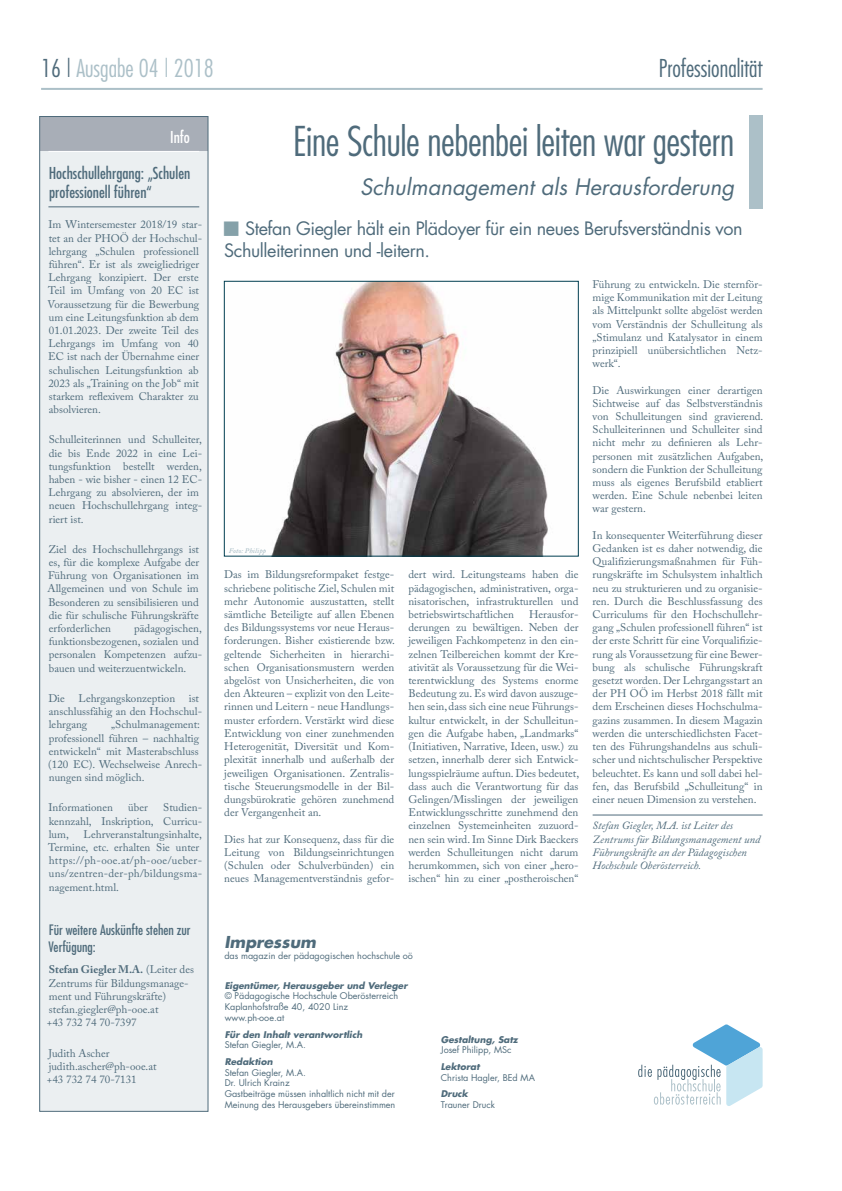
<style>
.page{position:relative;width:842px;height:1191px;background:#fff}
.page>*{position:absolute;margin:0;border:0;box-sizing:border-box;transform-origin:0 0}
.t1{font:300 condensed 40px "Futura";letter-spacing:-.01em;color:#4f6b7b}
.t2{font:300 condensed 24px "Futura";color:#acc0c8}
.t3{font:300 condensed 24px "Futura";color:#4f6b7b}
.t4{font:italic 22px "Futura";color:#4f6b7b}
.t5{font:18px/21.6px "Futura";letter-spacing:-.025em;color:#4f6b7b}
.t6{font:condensed 16px/19.2px "Futura";color:#4f6b7b}
.t7{font:italic 700 16px "Futura";color:#4f6b7b}
.t8{font:condensed 16px "Futura";color:#fff}
.t9{font:condensed 14px/16.8px "Futura";color:#4f6b7b}
.t10{font:11px/13.2px "Adobe Caslon Pro";color:#4f6b7b;text-align:justify}
.t11{font:italic 11px/13.2px "Adobe Caslon Pro";color:#4f6b7b}
.t12{font:9px/10.8px "Futura";color:#4f6b7b}
.t13{font:italic 700 9px "Futura";color:#4f6b7b}
.t14{font:italic 600 7px "Adobe Caslon Pro";letter-spacing:.025em;color:#acc0c8}
.s1{color:#4f6b7b}
.s2{font-weight:700}
</style>
<div class="page">
<hr style="left:41px;top:88px;width:722px;height:2px;background:#acc0c8">
<svg style="left:638px;top:1024px;width:125px;height:82px"></svg>
<div style="left:749px;top:115px;width:14px;height:59px;background:#acc0c8"></div>
<div style="left:749px;top:169px;width:14px;height:40px;background:#acc0c8"></div>
<hr style="left:593px;top:815px;width:170px;height:1px;background:#4f6b7b">
<div style="left:40px;top:116px;width:168px;height:995px;background:#ebeff1"></div>
<div style="left:40px;top:117px;width:168px;height:34px;background:#a8aeb7"></div>
<hr style="left:48px;top:151px;width:151px;height:1px;background:#fff">
<hr style="left:48px;top:207px;width:151px;height:1px;background:#4f6b7b">
<div style="left:39px;top:116px;width:169px;height:995px;border:1px solid #4f6b7b"></div>
<img style="left:272px;top:283px;width:276px;height:271px">
<div style="left:224px;top:281px;width:354px;height:275px;border:1px solid #003e50"></div>
<h2 class="t2" style="left:41px;top:53px;width:174px"><span class="s1">16 |</span> Ausgabe 04 | 2018</h2>
<h2 class="t3" style="left:659px;top:53px;width:105px">Professionalität</h2>
<h3 class="t8" style="left:170px;top:127px;width:21px">Info</h3>
<h3 class="t6" style="left:49px;top:163px;width:143px">Hochschullehrgang: „Schulen professionell führen“</h3>
<p class="t10" style="left:48px;top:218px;width:156px;text-align:left">Im Wintersemester 2018/19 star&shy;tet an der PHOÖ der Hochschul&shy;lehrgang „Schulen professionell führen“. Er ist als zweigliedriger<br>Lehrgang konzipiert. Der erste<br>Teil im Umfang von 20 EC ist<br>Voraussetzung für die Bewerbung um eine Leitungsfunktion ab dem<br>01.01.2023. Der zweite Teil des<br>Lehrgangs im Umfang von 40<br>EC ist nach der Übernahme einer schulischen Leitungsfunktion ab<br>2023 als „Training on the Job“ mit starkem reflexivem Charakter zu absolvieren.</p>
<p class="t10" style="left:48px;top:433px;width:155px;text-align:left">Schulleiterinnen und Schulleiter, die bis Ende 2022 in eine Lei&shy;tungsfunktion bestellt werden, haben - wie bisher - einen 12 EC-<br>Lehrgang zu absolvieren, der im neuen Hochschullehrgang integ&shy;riert ist.</p>
<p class="t10" style="left:48px;top:542px;width:153px">Ziel des Hochschullehrgangs ist es, für die komplexe Aufgabe der Führung von Organisationen im Allgemeinen und von Schule im Besonderen zu sensibilisieren und die für schulische Führungskräfte erforderlichen</p>
<p class="t10" style="left:49px;top:621px;width:155px;text-align:left;text-indent:85px">pädagogischen, funktionsbezogenen, sozialen und personalen Kompetenzen aufzu&shy;bauen und weiterzuentwickeln.</p>
<p class="t10" style="left:48px;top:691px;width:155px;text-align:left">Die Lehrgangskonzeption ist anschlussfähig an den Hochschul&shy;lehrgang</p>
<p class="t10" style="left:48px;top:718px;width:155px;text-align:left;text-indent:63px">„Schulmanagement: professionell führen – nachhaltig entwickeln“ mit Masterabschluss (120 EC). Wechselweise Anrech&shy;nungen sind möglich.</p>
<p class="t10" style="left:48px;top:801px;width:66px">Informationen</p>
<p class="t10" style="left:128px;top:801px;width:21px">über</p>
<p class="t10" style="left:49px;top:801px;width:155px;text-indent:114px">Studien&shy;kennzahl, Inskription, Curricu&shy;lum,</p>
<p class="t10" style="left:48px;top:827px;width:155px;text-align:left;text-indent:35px">Lehrveranstaltungsinhalte,<br>Termine, etc. erhalten Sie unter https://ph-ooe.at/ph-ooe/ueber&shy;uns/zentren-der-ph/bildungsma&shy;nagement.html.</p>
<p class="t9" style="left:48px;top:921px;width:144px">Für weitere Auskünfte stehen zur<br>Verfügung:</p>
<p class="t10" style="left:47px;top:963px;width:149px;text-align:left"><span class="s2">Stefan Giegler M.A.</span> (Leiter des<br>Zentrums für Bildungsmanage&shy;ment und Führungskräfte) stefan.giegler@ph-ooe.at<br>+43 732 74 70-7397</p>
<p class="t10" style="left:47px;top:1046px;width:111px;text-align:left">Judith Ascher judith.ascher@ph-ooe.at +43 732 74 70-7131</p>
<h1 class="t1" style="left:293px;top:116px;width:443px">Eine Schule nebenbei leiten war gestern</h1>
<h3 class="t4" style="left:360px;top:172px;width:376px">Schulmanagement als Herausforderung</h3>
<h3 class="t5" style="left:224px;top:217px;width:520px;text-indent:21px">Stefan Giegler hält ein Plädoyer für ein neues Berufsverständnis von<br>Schulleiterinnen und -leitern.</h3>
<p class="t14" style="left:229px;top:546px;width:39px">Foto: Philipp</p>
<p class="t10" style="left:224px;top:568px;width:172px">Das im Bildungsreformpaket festge&shy;schriebene politische Ziel, Schulen mit mehr Autonomie auszustatten, stellt sämtliche Beteiligte auf allen Ebenen des Bildungssystems vor neue Heraus&shy;forderungen. Bisher existierende bzw. geltende Sicherheiten in hierarchi&shy;schen Organisationsmustern werden abgelöst von Unsicherheiten, die von den Akteuren – explizit von den Leite&shy;rinnen und Leitern - neue Handlungs&shy;muster erfordern. Verstärkt wird diese Entwicklung von einer zunehmenden Heterogenität, Diversität und Kom&shy;plexität innerhalb und außerhalb der jeweiligen Organisationen. Zentralis&shy;tische Steuerungsmodelle in der Bil&shy;dungsbürokratie gehören zunehmend der Vergangenheit an.</p>
<p class="t10" style="left:224px;top:832px;width:171px">Dies hat zur Konsequenz, dass für die Leitung von Bildungseinrichtungen (Schulen oder Schulverbünden) ein neues Managementverständnis gefor-</p>
<p class="t10" style="left:408px;top:568px;width:171px">dert wird. Leitungsteams haben die pädagogischen, administrativen, orga&shy;nisatorischen, infrastrukturellen und betriebswirtschaftlichen</p>
<p class="t10" style="left:408px;top:607px;width:172px;text-indent:121px">Herausfor&shy;derungen zu bewältigen. Neben der jeweiligen Fachkompetenz in den ein&shy;zelnen Teilbereichen kommt der Kre&shy;ativität als Voraussetzung für die Wei&shy;terentwicklung des Systems enorme Bedeutung zu. Es wird davon auszuge&shy;hen sein, dass sich eine neue Führungs&shy;kultur entwickelt, in der Schulleitun&shy;gen die Aufgabe haben, „Landmarks“ (Initiativen, Narrative, Ideen, usw.) zu setzen, innerhalb derer sich Entwick&shy;lungsspielräume auftun. Dies bedeutet, dass auch die Verantwortung für das Gelingen/Misslingen der jeweiligen Entwicklungsschritte zunehmend den einzelnen Systemeinheiten zuzuord&shy;nen sein wird. Im Sinne Dirk Baeckers werden Schulleitungen nicht darum herumkommen, sich von einer „hero&shy;ischen“ hin zu einer „postheroischen“</p>
<p class="t10" style="left:593px;top:277px;width:171px">Führung zu entwickeln. Die sternför&shy;mige Kommunikation mit der Leitung als Mittelpunkt sollte abgelöst werden vom Verständnis der Schulleitung als „Stimulanz und Katalysator in einem prinzipiell unübersichtlichen Netz&shy;werk“.</p>
<p class="t10" style="left:593px;top:383px;width:172px">Die Auswirkungen einer derartigen Sichtweise auf das Selbstverständnis von Schulleitungen sind gravierend.<br>Schulleiterinnen und Schulleiter sind nicht mehr zu definieren als Lehr&shy;personen mit zusätzlichen Aufgaben, sondern die Funktion der Schulleitung muss als eigenes Berufsbild etabliert werden. Eine Schule nebenbei leiten war gestern.</p>
<p class="t10" style="left:593px;top:528px;width:171px">In konsequenter Weiterführung dieser Gedanken ist es daher notwendig, die Qualifizierungsmaßnahmen für Füh&shy;rungskräfte im Schulsystem inhaltlich neu zu strukturieren und zu organisie&shy;ren. Durch die Beschlussfassung des Curriculums für den Hochschullehr&shy;gang „Schulen professionell führen“ ist der erste Schritt für eine Vorqualifizie&shy;rung als Voraussetzung für eine Bewer&shy;bung als schulische Führungskraft gesetzt worden. Der Lehrgangsstart an der PH OÖ im Herbst 2018 fällt mit dem Erscheinen dieses Hochschulma&shy;gazins zusammen. In diesem Magazin werden die unterschiedlichsten Facet&shy;ten des Führungshandelns aus schuli&shy;scher und nichtschulischer Perspektive beleuchtet. Es kann und soll dabei hel&shy;fen, das Berufsbild „Schulleitung“ in einer neuen Dimension zu verstehen.</p>
<p class="t11" style="left:593px;top:819px;width:169px">Stefan Giegler, M.A. ist Leiter des Zentrums für Bildungsmanagement und Führungskräfte an der Pädagogischen Hochschule Oberösterreich.</p>
<h3 class="t7" style="left:224px;top:931px;width:93px">Impressum</h3>
<p class="t12" style="left:224px;top:950px;width:190px">das magazin der pädagogischen hochschule oö</p>
<p class="t13" style="left:225px;top:979px;width:184px">Eigentümer, Herausgeber und Verleger</p>
<p class="t12" style="left:225px;top:990px;width:175px">© Pädagogische Hochschule Oberösterreich<br>Kaplanhofstraße 40, 4020 Linz www.ph-ooe.at</p>
<p class="t13" style="left:225px;top:1028px;width:139px">Für den Inhalt verantwortlich</p>
<p class="t12" style="left:225px;top:1039px;width:83px">Stefan Giegler, M.A.</p>
<p class="t13" style="left:225px;top:1055px;width:49px">Redaktion</p>
<p class="t12" style="left:225px;top:1066px;width:172px">Stefan Giegler, M.A.<br>Dr. Ulrich Krainz<br>Gastbeiträge müssen inhaltlich nicht mit der<br>Meinung des Herausgebers übereinstimmen</p>
<p class="t13" style="left:441px;top:1033px;width:79px">Gestaltung, Satz</p>
<p class="t12" style="left:441px;top:1044px;width:72px">Josef Philipp, MSc</p>
<p class="t13" style="left:441px;top:1060px;width:40px">Lektorat</p>
<p class="t12" style="left:441px;top:1072px;width:96px">Christa Hagler, BEd MA</p>
<p class="t13" style="left:441px;top:1087px;width:29px">Druck</p>
<p class="t12" style="left:441px;top:1099px;width:56px">Trauner Druck</p>
</div>
